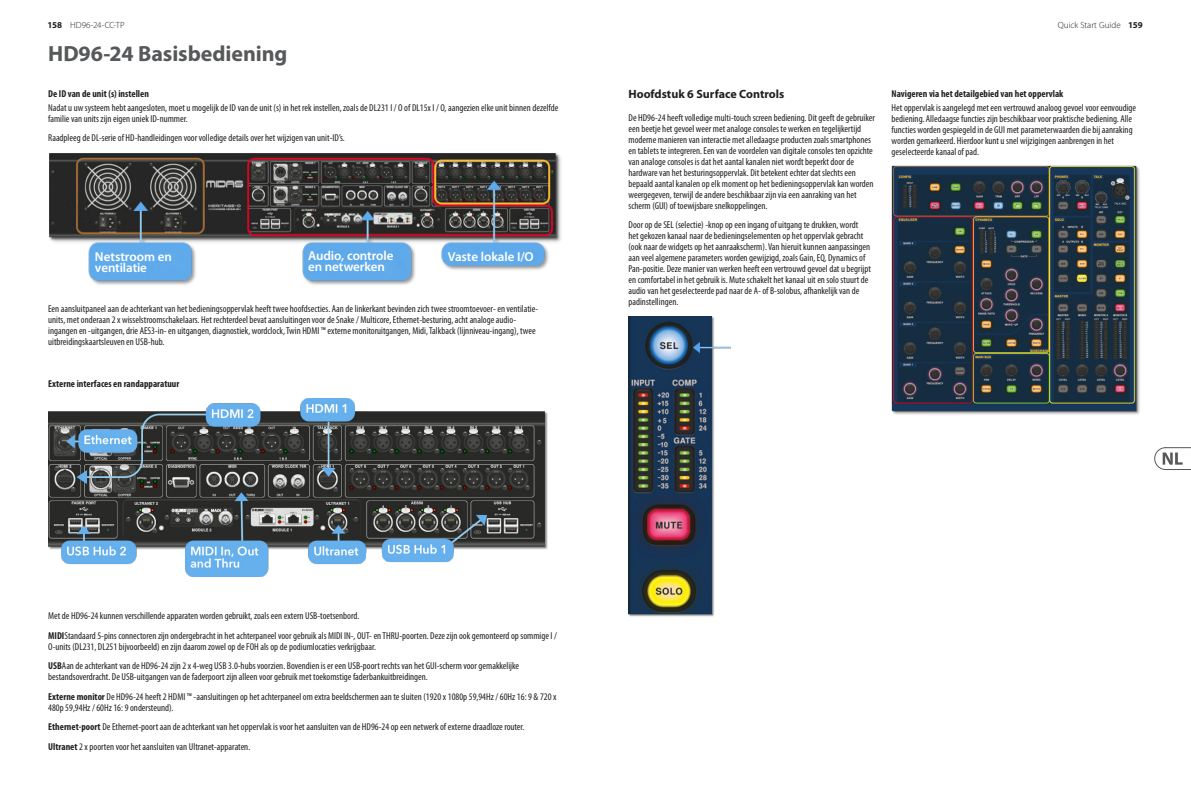
<style>
.page{position:relative;width:1191px;height:808px;background:#fff}
.page>*{position:absolute;margin:0;border:0;box-sizing:border-box;transform-origin:0 0}
.t1{font:700 22px "Myriad Pro";letter-spacing:-.005em;color:#57585a}
.Divider_WW{font:600 13px/11px "Myriad Pro";letter-spacing:-.005em;color:#fff}
.Chapter_Text_12bold{font:700 12px "Myriad Pro";color:#231f20}
.Main_Text{font:condensed 10px/11px "Myriad Pro";color:#231f20}
.Main_Text_Semi_bold{font:700 condensed 10px "Myriad Pro";color:#231f20}
.t2{font:300 9px "Myriad Pro";color:#231f20}
.s1{font-weight:700}
</style>
<div class="page">
<svg style="left:1154px;top:447px;width:37px;height:23px"></svg>
<img style="left:628px;top:316px;width:102px;height:300px">
<img style="left:891px;top:166px;width:249px;height:249px">
<img style="left:49px;top:153px;width:512px;height:132px">
<img style="left:48px;top:399px;width:500px;height:178px">
<p class="t2" style="left:48px;top:20px;width:79px"><span class="s1">158</span> HD96-24-CC-TP</p>
<p class="t2" style="left:1057px;top:20px;width:86px">Quick Start Guide <span class="s1">159</span></p>
<p class="t1" style="left:48px;top:39px;width:241px">HD96-24 Basisbediening</p>
<p class="Main_Text_Semi_bold" style="left:48px;top:87px;width:102px">De ID van de unit (s) instellen</p>
<p class="Main_Text" style="left:48px;top:102px;width:512px">Nadat u uw systeem hebt aangesloten, moet u mogelijk de ID van de unit (s) in het rek instellen, zoals de DL231 I / O of DL15x I / O, aangezien elke unit binnen dezelfde familie van units zijn eigen uniek ID-nummer.</p>
<p class="Main_Text" style="left:48px;top:132px;width:298px">Raadpleeg de DL-serie of HD-handleidingen voor volledige details over het wijzigen van unit-ID’s.</p>
<p class="Divider_WW" style="left:95px;top:251px;width:78px">Netstroom en ventilatie</p>
<p class="Divider_WW" style="left:308px;top:250px;width:87px">Audio, controle en netwerken</p>
<p class="Divider_WW" style="left:448px;top:250px;width:87px">Vaste lokale I/O</p>
<p class="Main_Text" style="left:48px;top:303px;width:492px">Een aansluitpaneel aan de achterkant van het bedieningsoppervlak heeft twee hoofdsecties. Aan de linkerkant bevinden zich twee stroomtoevoer- en ventilatie&shy;units, met onderaan 2 x wisselstroomschakelaars. Het rechterdeel bevat aansluitingen voor de Snake / Multicore, Ethernet-besturing, acht analoge audio&shy;ingangen en -uitgangen, drie AES3-in- en uitgangen, diagnostiek, wordclock, Twin HDMI ™ externe monitoruitgangen, Midi, Talkback (lijnniveau-ingang), twee uitbreidingskaartsleuven en USB-hub.</p>
<p class="Main_Text_Semi_bold" style="left:48px;top:377px;width:133px">Externe interfaces en randapparatuur</p>
<p class="Chapter_Text_12bold" style="left:628px;top:86px;width:157px">Hoofdstuk 6 Surface Controls</p>
<p class="Main_Text" style="left:628px;top:112px;width:248px">De HD96-24 heeft volledige multi-touch screen bediening. Dit geeft de gebruiker een beetje het gevoel weer met analoge consoles te werken en tegelijkertijd moderne manieren van interactie met alledaagse producten zoals smartphones en tablets te integreren. Een van de voordelen van digitale consoles ten opzichte van analoge consoles is dat het aantal kanalen niet wordt beperkt door de hardware van het besturingsoppervlak. Dit betekent echter dat slechts een bepaald aantal kanalen op elk moment op het bedieningsoppervlak kan worden weergegeven, terwijl de andere beschikbaar zijn via een aanraking van het scherm (GUI) of toewijsbare snelkoppelingen.</p>
<p class="Main_Text" style="left:628px;top:219px;width:244px">Door op de SEL (selectie) -knop op een ingang of uitgang te drukken, wordt<br>het gekozen kanaal naar de bedieningselementen op het oppervlak gebracht (ook naar de widgets op het aanraakscherm). Van hieruit kunnen aanpassingen aan veel algemene parameters worden gewijzigd, zoals Gain, EQ, Dynamics of Pan-positie. Deze manier van werken heeft een vertrouwd gevoel dat u begrijpt en comfortabel in het gebruik is. Mute schakelt het kanaal uit en solo stuurt de audio van het geselecteerde pad naar de A- of B-solobus, afhankelijk van de padinstellingen.</p>
<p class="Main_Text_Semi_bold" style="left:891px;top:87px;width:173px">Navigeren via het detailgebied van het oppervlak</p>
<p class="Main_Text" style="left:891px;top:102px;width:246px">Het oppervlak is aangelegd met een vertrouwd analoog gevoel voor eenvoudige bediening. Alledaagse functies zijn beschikbaar voor praktische bediening. Alle functies worden gespiegeld in de GUI met parameterwaarden die bij aanraking worden gemarkeerd. Hierdoor kunt u snel wijzigingen aanbrengen in het geselecteerde kanaal of pad.</p>
<p class="Main_Text" style="left:48px;top:610px;width:312px">Met de HD96-24 kunnen verschillende apparaten worden gebruikt, zoals een extern USB-toetsenbord.</p>
<p class="Main_Text" style="left:48px;top:630px;width:510px"><span class="s1">MIDI</span>Standaard 5-pins connectoren zijn ondergebracht in het achterpaneel voor gebruik als MIDI IN-, OUT- en THRU-poorten. Deze zijn ook gemonteerd op sommige I /<br>O-units (DL231, DL251 bijvoorbeeld) en zijn daarom zowel op de FOH als op de podiumlocaties verkrijgbaar.</p>
<p class="Main_Text" style="left:48px;top:660px;width:472px"><span class="s1">USB</span>Aan de achterkant van de HD96-24 zijn 2 x 4-weg USB 3.0-hubs voorzien. Bovendien is er een USB-poort rechts van het GUI-scherm voor gemakkelijke bestandsoverdracht. De USB-uitgangen van de faderpoort zijn alleen voor gebruik met toekomstige faderbankuitbreidingen.</p>
<p class="Main_Text" style="left:48px;top:691px;width:510px"><span class="s1">Externe monitor</span> De HD96-24 heeft 2 HDMI ™ -aansluitingen op het achterpaneel om extra beeldschermen aan te sluiten (1920 x 1080p 59,94Hz / 60Hz 16: 9 &amp; 720 x<br>480p 59,94Hz / 60Hz 16: 9 ondersteund).</p>
<p class="Main_Text" style="left:48px;top:721px;width:478px"><span class="s1">Ethernet-poort</span> De Ethernet-poort aan de achterkant van het oppervlak is voor het aansluiten van de HD96-24 op een netwerk of externe draadloze router.</p>
<p class="Main_Text" style="left:48px;top:741px;width:204px"><span class="s1">Ultranet</span> 2 x poorten voor het aansluiten van Ultranet-apparaten.</p>
</div>
